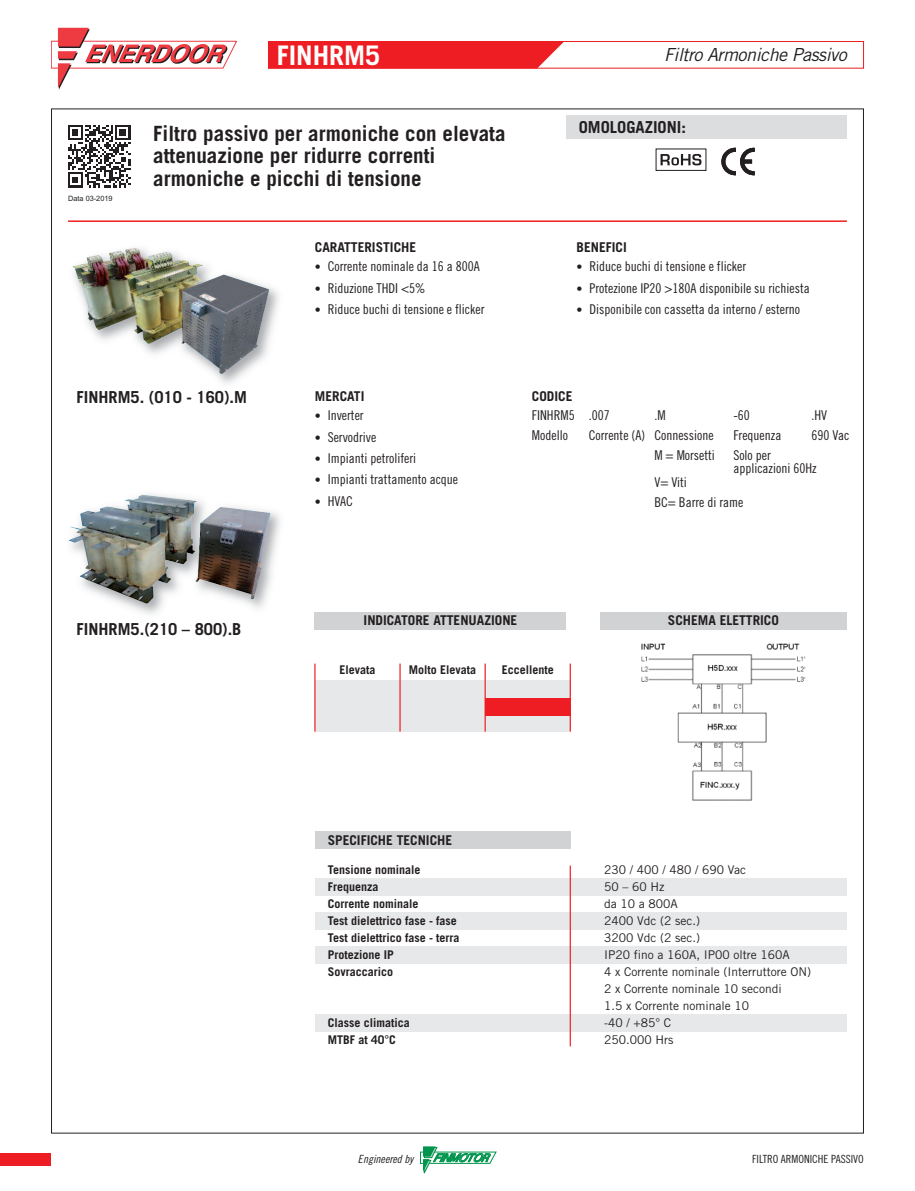
<style>
.page{position:relative;width:915px;height:1191px;background:#fff}
.page>*{position:absolute;margin:0;border:0;box-sizing:border-box;transform-origin:0 0}
.t1{font:700 27px "Trade Gothic";color:#fff}
.t2{font:700 21px/22.8px "Trade Gothic";color:#231f20}
.t3{font:italic 18px "Trade Gothic";letter-spacing:-.025em;color:#231f20}
.t4{font:700 16.5px "Trade Gothic";color:#231f20}
.t5{font:13.5px/13.5px "Trade Gothic Cond Eighteen";color:#231f20}
.t6{font:700 13.5px "Trade Gothic";color:#231f20}
.t7{font:12px/17px "Trade Gothic";color:#231f20}
.t8{font:700 12px "Trade Gothic";color:#231f20}
.t9{font:11.25px "Trade Gothic Cond Eighteen";color:#231f20}
.t10{font:11.25px "Trade Gothic Cond Eighteen Obl";letter-spacing:.005em;color:#231f20}
.t11{font:7.35px "Arial";color:#231f20}
.s1{font-size:12px}
</style>
<div class="page">
<img style="left:135px;top:247px;width:144px;height:137px">
<img style="left:72px;top:248px;width:197px;height:126px">
<div style="left:315px;top:878px;width:531px;height:17px;background:#e7e8e9"></div>
<div style="left:315px;top:912px;width:531px;height:17px;background:#e7e8e9"></div>
<div style="left:315px;top:946px;width:531px;height:17px;background:#e7e8e9"></div>
<div style="left:315px;top:1014px;width:531px;height:17px;background:#e7e8e9"></div>
<div style="left:315px;top:831px;width:255px;height:17px;background:#d1d2d4"></div>
<div style="left:315px;top:612px;width:251px;height:17px;background:#d1d2d4"></div>
<div style="left:600px;top:612px;width:246px;height:17px;background:#d1d2d4"></div>
<hr style="left:569px;top:865px;width:1px;height:181px;background:#ee1d23">
<div style="left:315px;top:680px;width:255px;height:51px;background:#e7e8e9"></div>
<hr style="left:569px;top:663px;width:1px;height:68px;background:#ee1d23">
<hr style="left:484px;top:663px;width:1px;height:68px;background:#ee1d23">
<hr style="left:399px;top:663px;width:1px;height:68px;background:#ee1d23">
<hr style="left:314px;top:663px;width:1px;height:68px;background:#ee1d23">
<div style="left:485px;top:698px;width:85px;height:17px;background:#ee1d23"></div>
<hr style="left:68px;top:220px;width:778px;height:2px;background:#ee1d23">
<svg style="left:51px;top:28px;width:186px;height:62px"></svg>
<div style="left:268px;top:41px;width:595px;height:28px;border:1px solid #ee1d23"></div>
<svg style="left:268px;top:41px;width:296px;height:28px;background:#ee272c"></svg>
<img style="left:641px;top:643px;width:164px;height:157px">
<svg style="left:68px;top:125px;width:62px;height:63px"></svg>
<div style="left:566px;top:115px;width:280px;height:23px;background:#dcdddf"></div>
<svg style="left:660px;top:154px;width:41px;height:11px"></svg>
<div style="left:655px;top:148px;width:51px;height:23px;border:1px solid #231f20"></div>
<svg style="left:721px;top:148px;width:33px;height:27px"></svg>
<img style="left:68px;top:494px;width:212px;height:120px">
<img style="left:69px;top:495px;width:201px;height:108px">
<svg style="left:420px;top:1146px;width:76px;height:28px"></svg>
<div style="left:0;top:1152px;width:51px;height:13px;background:#ee1d23"></div>
<h1 class="t1" style="left:277px;top:45px;width:105px">FINHRM5</h1>
<h3 class="t3" style="left:663px;top:48px;width:184px">Filtro Armoniche Passivo</h3>
<p class="t11" style="left:68px;top:194px;width:46px">Data 03-2019</p>
<h2 class="t2" style="left:153px;top:124px;width:354px">Filtro passivo per armoniche con elevata attenuazione per ridurre correnti armoniche e picchi di tensione</h2>
<p class="t6" style="left:315px;top:242px;width:103px">CARATTERISTICHE</p>
<p class="t5" style="left:315px;top:261px;width:166px"><span class="s1">•</span> Corrente nominale da 16 a 800A</p>
<p class="t5" style="left:315px;top:282px;width:112px"><span class="s1">•</span> Riduzione THDI &lt;5%</p>
<p class="t5" style="left:315px;top:304px;width:171px"><span class="s1">•</span> Riduce buchi di tensione e flicker</p>
<p class="t4" style="left:578px;top:121px;width:109px">OMOLOGAZIONI:</p>
<p class="t6" style="left:576px;top:242px;width:52px">BENEFICI</p>
<p class="t5" style="left:576px;top:261px;width:171px"><span class="s1">•</span> Riduce buchi di tensione e flicker</p>
<p class="t5" style="left:576px;top:282px;width:234px"><span class="s1">•</span> Protezione IP20 &gt;180A disponibile su richiesta</p>
<p class="t5" style="left:576px;top:304px;width:225px"><span class="s1">•</span> Disponibile con cassetta da interno / esterno</p>
<p class="t4" style="left:77px;top:391px;width:172px">FINHRM5. (010 - 160).M</p>
<p class="t6" style="left:315px;top:391px;width:51px">MERCATI</p>
<p class="t5" style="left:315px;top:410px;width:50px"><span class="s1">•</span> Inverter</p>
<p class="t5" style="left:315px;top:431px;width:63px"><span class="s1">•</span> Servodrive</p>
<p class="t5" style="left:315px;top:452px;width:103px"><span class="s1">•</span> Impianti petroliferi</p>
<p class="t5" style="left:315px;top:474px;width:145px"><span class="s1">•</span> Impianti trattamento acque</p>
<p class="t5" style="left:315px;top:495px;width:40px"><span class="s1">•</span> HVAC</p>
<p class="t6" style="left:531px;top:391px;width:42px">CODICE</p>
<p class="t5" style="left:531px;top:410px;width:79px">FINHRM5 .007</p>
<p class="t5" style="left:654px;top:410px;width:13px">.M</p>
<p class="t5" style="left:733px;top:410px;width:18px">-60</p>
<p class="t5" style="left:811px;top:410px;width:17px">.HV</p>
<p class="t5" style="left:531px;top:429px;width:37px">Modello</p>
<p class="t5" style="left:588px;top:429px;width:126px">Corrente (A) Connessione</p>
<p class="t5" style="left:733px;top:429px;width:49px">Frequenza</p>
<p class="t5" style="left:811px;top:429px;width:39px">690 Vac</p>
<p class="t5" style="left:654px;top:449px;width:62px">M = Morsetti</p>
<p class="t5" style="left:733px;top:449px;width:85px">Solo per applicazioni 60Hz</p>
<p class="t5" style="left:654px;top:473px;width:91px;line-height:20px">V= Viti<br>BC= Barre di rame</p>
<p class="t4" style="left:77px;top:623px;width:166px">FINHRM5.(210 – 800).B</p>
<p class="t6" style="left:363px;top:615px;width:155px">INDICATORE ATTENUAZIONE</p>
<p class="t6" style="left:667px;top:615px;width:112px">SCHEMA ELETTRICO</p>
<p class="t8" style="left:339px;top:665px;width:37px">Elevata</p>
<p class="t8" style="left:409px;top:665px;width:69px">Molto Elevata</p>
<p class="t8" style="left:501px;top:665px;width:53px">Eccellente</p>
<p class="t6" style="left:327px;top:834px;width:126px">SPECIFICHE TECNICHE</p>
<p class="t8" style="left:327px;top:865px;width:94px">Tensione nominale</p>
<p class="t7" style="left:604px;top:862px;width:143px">230 / 400 / 480 / 690 Vac</p>
<p class="t8" style="left:327px;top:882px;width:52px">Frequenza</p>
<p class="t7" style="left:604px;top:879px;width:62px">50 – 60 Hz</p>
<p class="t8" style="left:327px;top:899px;width:92px">Corrente nominale</p>
<p class="t7" style="left:604px;top:896px;width:75px">da 10 a 800A</p>
<p class="t8" style="left:327px;top:916px;width:131px">Test dielettrico fase - fase</p>
<p class="t7" style="left:604px;top:913px;width:97px">2400 Vdc (2 sec.)</p>
<p class="t8" style="left:327px;top:933px;width:133px">Test dielettrico fase - terra</p>
<p class="t7" style="left:604px;top:930px;width:97px">3200 Vdc (2 sec.)</p>
<p class="t8" style="left:327px;top:950px;width:67px">Protezione IP</p>
<p class="t7" style="left:604px;top:947px;width:187px">IP20 fino a 160A, IP00 oltre 160A</p>
<p class="t8" style="left:327px;top:967px;width:67px">Sovraccarico</p>
<p class="t7" style="left:604px;top:964px;width:208px">4 x Corrente nominale (Interruttore ON)<br>2 x Corrente nominale 10 secondi<br>1.5 x Corrente nominale 10</p>
<p class="t8" style="left:327px;top:1018px;width:83px">Classe climatica</p>
<p class="t7" style="left:604px;top:1015px;width:68px">-40 / +85° C</p>
<p class="t8" style="left:327px;top:1035px;width:70px">MTBF at 40°C</p>
<p class="t7" style="left:604px;top:1032px;width:71px">250.000 Hrs</p>
<p class="t10" style="left:358px;top:1154px;width:57px">Engineered by</p>
<p class="t9" style="left:752px;top:1154px;width:113px">FILTRO ARMONICHE PASSIVO</p>
</div>
